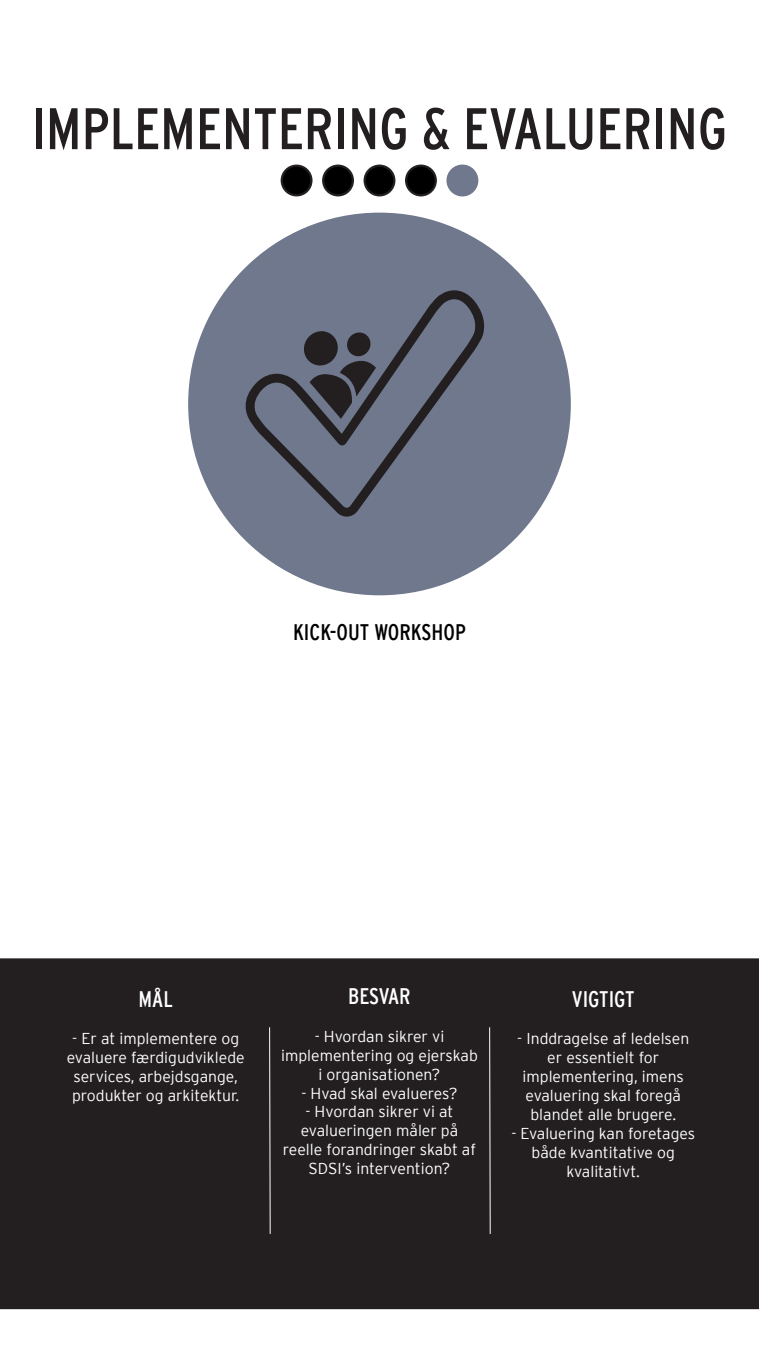
<style>
.page{position:relative;width:759px;height:1365px;background:#fff}
.page>*{position:absolute;margin:0;border:0;box-sizing:border-box;transform-origin:0 0}
.t1{font:condensed 58.5px "Interstate";color:#231f20}
.t2{font:condensed 22.5px "Interstate";color:#fff}
.t3{font:condensed 22.5px "Interstate";color:#000}
.t4{font:300 15.75px/18.9px "Interstate";color:#fff;text-align:center}
</style>
<div class="page">
<div style="left:0;top:958px;width:759px;height:351px;background:#231f20"></div>
<hr style="left:269px;top:1027px;width:2px;height:207px;background:#fff">
<hr style="left:489px;top:1027px;width:2px;height:207px;background:#fff">
<div style="left:189px;top:214px;width:381px;height:380px;background:#6f788d;border-radius:50%"></div>
<svg style="left:245px;top:290px;width:240px;height:227px"></svg>
<svg style="left:303px;top:330px;width:73px;height:89px"></svg>
<div style="left:282px;top:166px;width:29px;height:29px;background:#000;border-radius:50%"></div>
<div style="left:281px;top:165px;width:32px;height:31px;border:2px solid #231f20;border-radius:50%"></div>
<div style="left:323px;top:166px;width:30px;height:29px;background:#000;border-radius:50%"></div>
<div style="left:322px;top:165px;width:32px;height:31px;border:2px solid #231f20;border-radius:50%"></div>
<div style="left:365px;top:166px;width:29px;height:29px;background:#000;border-radius:50%"></div>
<div style="left:364px;top:165px;width:31px;height:31px;border:2px solid #231f20;border-radius:50%"></div>
<div style="left:406px;top:166px;width:30px;height:29px;background:#000;border-radius:50%"></div>
<div style="left:405px;top:165px;width:32px;height:31px;border:2px solid #231f20;border-radius:50%"></div>
<div style="left:448px;top:166px;width:29px;height:29px;background:#6f788d;border-radius:50%"></div>
<div style="left:446px;top:165px;width:32px;height:31px;border:2px solid #6f788d;border-radius:50%"></div>
<h1 class="t1" style="left:31px;top:96px;width:131px">IM PLEMENTERING</h1>
<h1 class="t1" style="left:422px;top:96px;width:171px">&amp; EVALUERING</h1>
<h2 class="t3" style="left:293px;top:620px;width:151px">KICK-OUT WORKSHOP</h2>
<h2 class="t2" style="left:139px;top:986px;width:36px">MÅL</h2>
<p class="t4" style="left:67px;top:1029px;width:179px">- Er at implementere og evaluere færdigudviklede services, arbejdsgange, produkter og arkitektur.</p>
<h2 class="t2" style="left:348px;top:983px;width:61px">BESVAR</h2>
<p class="t4" style="left:281px;top:1027px;width:198px">- Hvordan sikrer vi implementering og ejerskab i organisationen?</p>
<p class="t4" style="left:301px;top:1083px;width:158px">- Hvad skal evalueres?</p>
<p class="t4" style="left:283px;top:1102px;width:195px">- Hvordan sikrer vi at evalueringen måler på reelle forandringer skabt af<br>SDSI’s intervention?</p>
<h2 class="t2" style="left:572px;top:986px;width:21px">VIGTIGT</h2>
<p class="t4" style="left:517px;top:1029px;width:173px">- Inddragelse af ledelsen er essentielt for implementering, imens evaluering skal foregå blandet alle brugere.</p>
<p class="t4" style="left:511px;top:1124px;width:185px">- Evaluering kan foretages både kvantitative og kvalitativt.</p>
</div>
